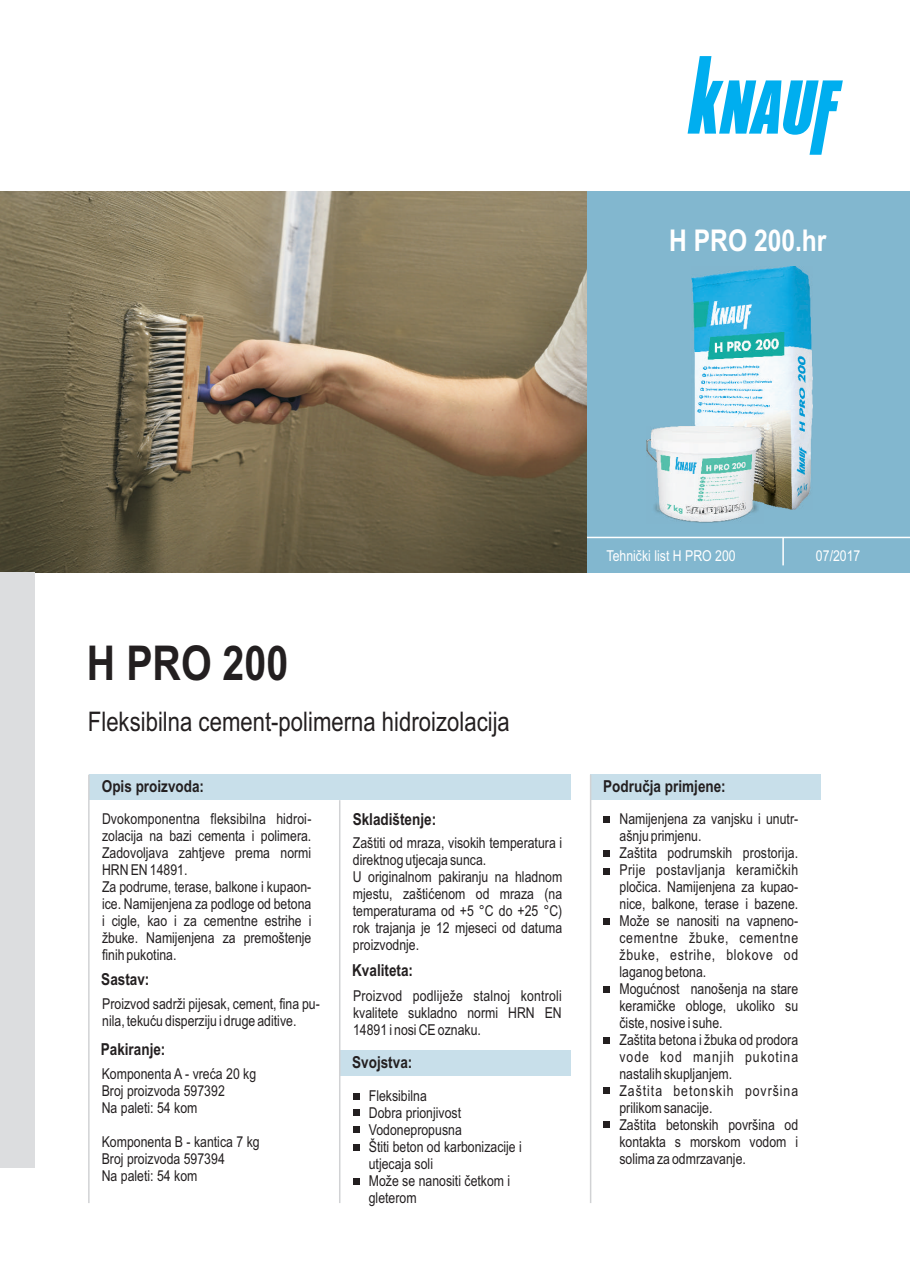
<style>
.page{position:relative;width:910px;height:1280px;background:#fff}
.page>*{position:absolute;margin:0;border:0;box-sizing:border-box;transform-origin:0 0}
.t1{font:700 48px "Arial Narrow";color:#231f20}
.t2{font:700 30px "Arial Narrow";color:#fff}
.t3{font:27px "Arial Narrow";color:#231f20}
.t4{font:700 16.5px "Arial Narrow";color:#231f20}
.t5{font:15px/17px "Arial Narrow";color:#231f20}
.t6{font:15px "Arial Narrow";color:#fff}
</style>
<div class="page">
<div style="left:586px;top:192px;width:324px;height:381px;background:#82b7cf"></div>
<hr style="left:586px;top:537px;width:324px;height:1px;background:#fff">
<hr style="left:782px;top:537px;width:2px;height:28px;background:#fff">
<svg style="left:688px;top:56px;width:155px;height:99px"></svg>
<img style="left:692px;top:266px;width:120px;height:243px">
<img style="left:647px;top:427px;width:117px;height:96px">
<img style="left:0;top:192px;width:586px;height:381px">
<div style="left:0;top:573px;width:34px;height:595px;background:#dcdddf"></div>
<div style="left:89px;top:775px;width:481px;height:25px;background:#c8dfea"></div>
<div style="left:591px;top:775px;width:230px;height:25px;background:#c8dfea"></div>
<div style="left:340px;top:1050px;width:230px;height:26px;background:#c8dfea"></div>
<div style="left:604px;top:816px;width:6px;height:7px;background:#231f20"></div>
<svg style="left:353px;top:1093px;width:6px;height:6px"></svg>
<svg style="left:604px;top:1037px;width:6px;height:6px"></svg>
<div style="left:353px;top:1178px;width:6px;height:7px;background:#231f20"></div>
<svg style="left:604px;top:918px;width:6px;height:6px"></svg>
<div style="left:604px;top:1087px;width:6px;height:7px;background:#231f20"></div>
<svg style="left:604px;top:850px;width:6px;height:6px"></svg>
<svg style="left:353px;top:1109px;width:6px;height:6px"></svg>
<svg style="left:604px;top:987px;width:6px;height:6px"></svg>
<svg style="left:604px;top:868px;width:6px;height:6px"></svg>
<svg style="left:353px;top:1127px;width:6px;height:6px"></svg>
<svg style="left:604px;top:1121px;width:6px;height:6px"></svg>
<svg style="left:353px;top:1144px;width:6px;height:6px"></svg>
<hr style="left:88px;top:775px;width:2px;height:428px;background:#d1d2d4">
<hr style="left:339px;top:800px;width:1px;height:403px;background:#d1d2d4">
<hr style="left:590px;top:775px;width:1px;height:428px;background:#d1d2d4">
<h2 class="t2" style="left:669px;top:218px;width:159px">H PRO 200.hr</h2>
<h1 class="t1" style="left:87px;top:627px;width:203px">H PRO 200</h1>
<h3 class="t3" style="left:88px;top:711px;width:424px">Fleksibilna cement-polimerna hidroizolacija</h3>
<p class="t4" style="left:102px;top:774px;width:104px">Opis proizvoda:</p>
<p class="t5" style="left:102px;top:812px;width:211px">Dvokomponentna fleksibilna hidroi&shy;zolacija na bazi cementa i polimera.<br>Zadovoljava zahtjeve prema normi<br>HRN EN 14891.<br>Za podrume, terase, balkone i kupaon&shy;ice. Namijenjena za podloge od betona i cigle, kao i za cementne estrihe i žbuke. Namijenjena za premoštenje finih pukotina.</p>
<p class="t4" style="left:101px;top:966px;width:50px">Sastav:</p>
<p class="t5" style="left:102px;top:997px;width:219px">Proizvod sadrži pijesak, cement, fina pu&shy;nila, tekuću disperziju i druge aditive.</p>
<p class="t5" style="left:102px;top:1067px;width:156px">Komponenta A - vreća 20 kg<br>Broj proizvoda 597392<br>Na paleti: 54 kom</p>
<p class="t5" style="left:102px;top:1135px;width:159px">Komponenta B - kantica 7 kg<br>Broj proizvoda 597394<br>Na paleti: 54 kom</p>
<p class="t4" style="left:101px;top:1036px;width:66px">Pakiranje:</p>
<p class="t4" style="left:353px;top:806px;width:85px">Skladištenje:</p>
<p class="t5" style="left:353px;top:836px;width:211px">Zaštiti od mraza, visokih temperatura i direktnog utjecaja sunca.<br>U originalnom pakiranju na hladnom mjestu, zaštićenom od mraza (na temperaturama od +5 °C do +25 °C) rok trajanja je 12 mjeseci od datuma proizvodnje.</p>
<p class="t4" style="left:352px;top:958px;width:62px">Kvaliteta:</p>
<p class="t5" style="left:353px;top:988px;width:210px;text-align:justify">Proizvod podliježe stalnoj kontroli kvalitete sukladno normi HRN EN 14891 i nosi CE oznaku.</p>
<p class="t4" style="left:352px;top:1049px;width:62px">Svojstva:</p>
<p class="t5" style="left:369px;top:1089px;width:155px">Fleksibilna<br>Dobra prionjivost<br>Vodonepropusna<br>Štiti beton od karbonizacije i utjecaja soli<br>Može se nanositi četkom i gleterom</p>
<p class="t6" style="left:606px;top:550px;width:131px">Tehnički list H PRO 200</p>
<p class="t6" style="left:816px;top:550px;width:46px">07/2017</p>
<p class="t4" style="left:603px;top:774px;width:124px">Područja primjene:</p>
<p class="t5" style="left:619px;top:812px;width:180px">Namijenjena za vanjsku i unutr&shy;ašnju primjenu.<br>Zaštita podrumskih prostorija.<br>Prije postavljanja keramičkih pločica. Namijenjena za kupao&shy;nice, balkone, terase i bazene.<br>Može se nanositi na vapneno&shy;cementne žbuke, cementne žbuke, estrihe, blokove od laganog betona.<br>Mogućnost nanošenja na stare keramičke obloge, ukoliko su čiste, nosive i suhe.<br>Zaštita betona i žbuka od prodora vode kod manjih pukotina nastalih skupljanjem.<br>Zaštita betonskih površina prilikom sanacije.<br>Zaštita betonskih površina od kontakta s morskom vodom i solima za odmrzavanje.</p>
</div>
